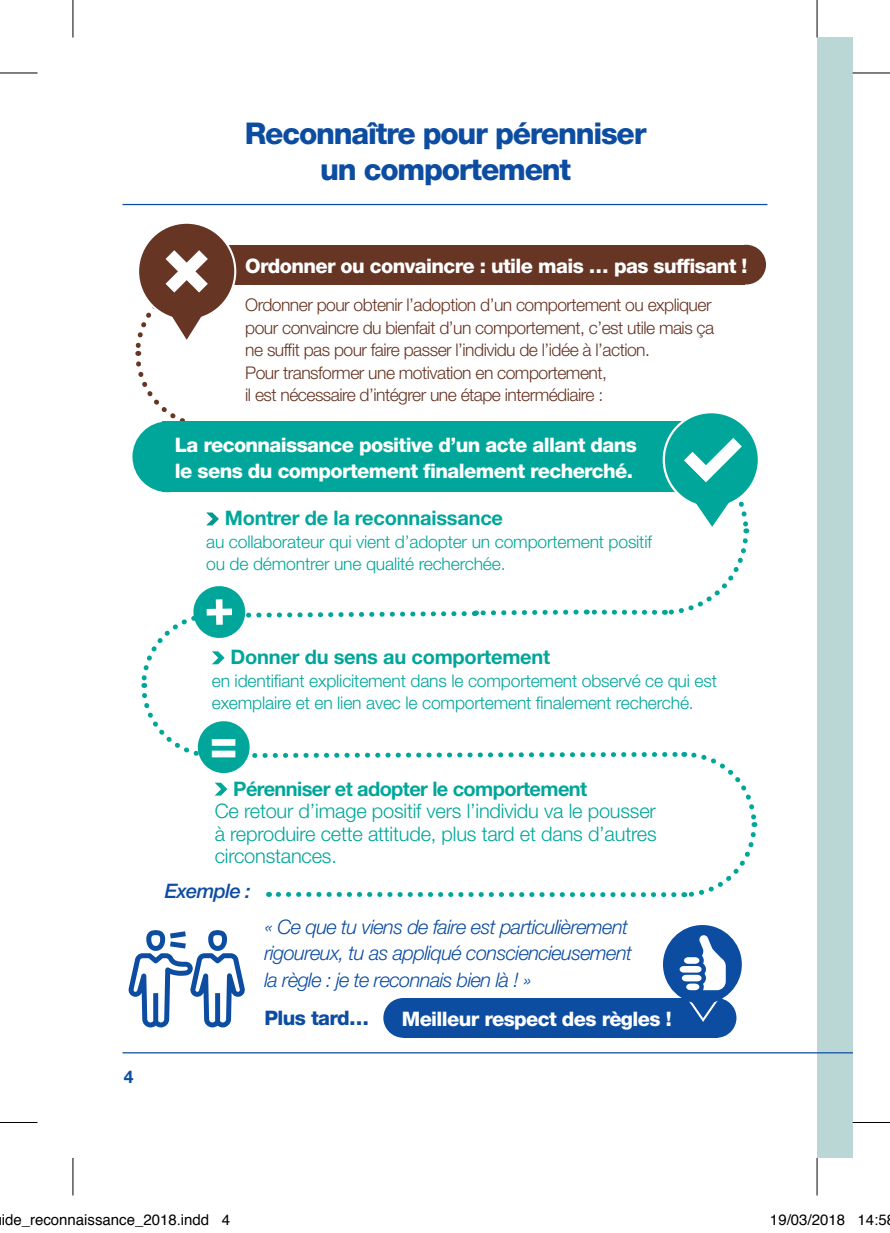
<style>
.page{position:relative;width:890px;height:1233px;background:#fff}
.page>*{position:absolute;margin:0;border:0;box-sizing:border-box;transform-origin:0 0}
.t1{font:800 46.5px "Helvetica Neue LT Std";color:#fff}
.t2{font:800 30px "Helvetica Neue LT Std";letter-spacing:-.04em;color:#0d4da1}
.t3{font:800 20px/26.2px "Helvetica Neue LT Std";letter-spacing:-.03em;color:#fff}
.t4{font:300 20px/22.5px "Helvetica Neue LT Std";letter-spacing:-.01em;color:#00a69a;text-align:justify}
.t5{font:italic 300 20px/26.2px "Helvetica Neue LT Std";letter-spacing:-.03em;color:#0d4da1}
.t6{font:700 20px "Helvetica Neue LT Std";letter-spacing:-.01em;color:#00a69a}
.t7{font:700 20px "Helvetica Neue LT Std";letter-spacing:-.03em;color:#00a69a}
.t8{font:800 20px "Helvetica Neue LT Std";letter-spacing:-.03em;color:#0d4da1}
.t9{font:italic 500 20px "Helvetica Neue LT Std";letter-spacing:-.03em;color:#0d4da1}
.t10{font:300 17.5px/22.5px "Helvetica Neue LT Std";letter-spacing:-.03em;color:#663524}
.t11{font:300 17.5px/22.5px "Helvetica Neue LT Std";letter-spacing:-.01em;color:#00a69a}
.t12{font:700 17.5px "Helvetica Neue LT Std";color:#0d4da1}
.t13{font:15px "Helvetica";color:#000}
</style>
<div class="page">
<div style="left:817px;top:38px;width:35px;height:1119px;background:#bad7d5"></div>
<hr style="left:123px;top:1052px;width:729px;height:1px;background:#0d4da1">
<hr style="left:123px;top:204px;width:644px;height:1px;background:#0d4da1">
<div style="left:162px;top:245px;width:583px;height:39px;background:#663524"></div>
<div style="left:726px;top:245px;width:40px;height:39px;background:#663524;border-radius:50%"></div>
<div style="left:138px;top:223px;width:97px;height:97px;background:#663524;border-radius:50%"></div>
<svg style="left:135px;top:250px;width:537px;height:171px"></svg>
<div style="left:162px;top:421px;width:550px;height:71px;background:#00a69a"></div>
<div style="left:664px;top:412px;width:95px;height:95px;background:#00a69a;border-radius:50%"></div>
<div style="left:132px;top:421px;width:71px;height:71px;background:#00a69a;border-radius:50%"></div>
<svg style="left:139px;top:438px;width:620px;height:460px"></svg>
<div style="left:697px;top:997px;width:39px;height:40px;background:#0d4da1;border-radius:50%"></div>
<div style="left:403px;top:997px;width:315px;height:40px;background:#0d4da1"></div>
<div style="left:383px;top:997px;width:40px;height:40px;background:#0d4da1;border-radius:50%"></div>
<svg style="left:128px;top:930px;width:117px;height:97px"></svg>
<div style="left:663px;top:924px;width:79px;height:79px;background:#0d4da1;border-radius:50%"></div>
<svg style="left:680px;top:935px;width:46px;height:87px"></svg>
<svg style="left:816px;top:0;width:3px;height:38px"></svg>
<svg style="left:816px;top:1157px;width:3px;height:38px"></svg>
<hr style="left:0;top:73px;width:38px;height:1px;background:#000">
<hr style="left:852px;top:73px;width:38px;height:1px;background:#000">
<hr style="left:0;top:1121px;width:38px;height:1px;background:#000">
<hr style="left:852px;top:1121px;width:38px;height:1px;background:#000">
<hr style="left:73px;top:0;width:1px;height:38px;background:#000">
<hr style="left:73px;top:1157px;width:1px;height:38px;background:#000">
<hr style="left:817px;top:0;width:1px;height:38px;background:#000">
<hr style="left:817px;top:1157px;width:1px;height:38px;background:#000">
<p class="t2" style="left:245px;top:115px;width:403px">Reconnaître pour pérenniser</p>
<p class="t2" style="left:320px;top:151px;width:253px">un comportement</p>
<p class="t3" style="left:245px;top:252px;width:504px">Ordonner ou convaincre : utile mais … pas suffisant !</p>
<p class="t10" style="left:245px;top:293px;width:470px">Ordonner pour obtenir l’adoption d’un comportement ou expliquer pour convaincre du bienfait d’un comportement, c’est utile mais ça ne suffit pas pour faire passer l’individu de l’idée à l’action.</p>
<p class="t10" style="left:245px;top:361px;width:363px">Pour transformer une motivation en comportement, il est nécessaire d’intégrer une étape intermédiaire :</p>
<p class="t3" style="left:175px;top:431px;width:463px">La reconnaissance positive d’un acte allant dans le sens du comportement finalement recherché.</p>
<p class="t6" style="left:225px;top:506px;width:280px">Montrer de la reconnaissance</p>
<p class="t11" style="left:206px;top:530px;width:447px">au collaborateur qui vient d’adopter un comportement positif ou de démontrer une qualité recherchée.</p>
<p class="t6" style="left:230px;top:644px;width:321px">Donner du sens au comportement</p>
<p class="t11" style="left:212px;top:669px;width:507px">en identifiant explicitement dans le comportement observé ce qui est exemplaire et en lien avec le comportement finalement recherché.</p>
<p class="t1" style="left:210px;top:715px;width:29px">=</p>
<p class="t7" style="left:233px;top:776px;width:355px">Pérenniser et adopter le comportement</p>
<p class="t4" style="left:215px;top:799px;width:443px">Ce retour d’image positif vers l’individu va le pousser à reproduire cette attitude, plus tard et dans d’autres circonstances.</p>
<p class="t12" style="left:124px;top:1065px;width:11px">4</p>
<p class="t9" style="left:165px;top:879px;width:87px">Exemple :</p>
<p class="t5" style="left:264px;top:913px;width:369px">« Ce que tu viens de faire est particulièrement rigoureux, tu as appliqué consciencieusement la règle : je te reconnais bien là ! »</p>
<p class="t8" style="left:264px;top:1005px;width:106px">Plus tard…</p>
<p class="t3" style="left:402px;top:1005px;width:271px">Meilleur respect des règles !</p>
<p class="t13" style="left:2px;top:1210px;width:230px">ide_reconnaissance_2018.indd 4</p>
<p class="t13" style="left:770px;top:1210px;width:118px">19/03/2018 14:5</p>
</div>
